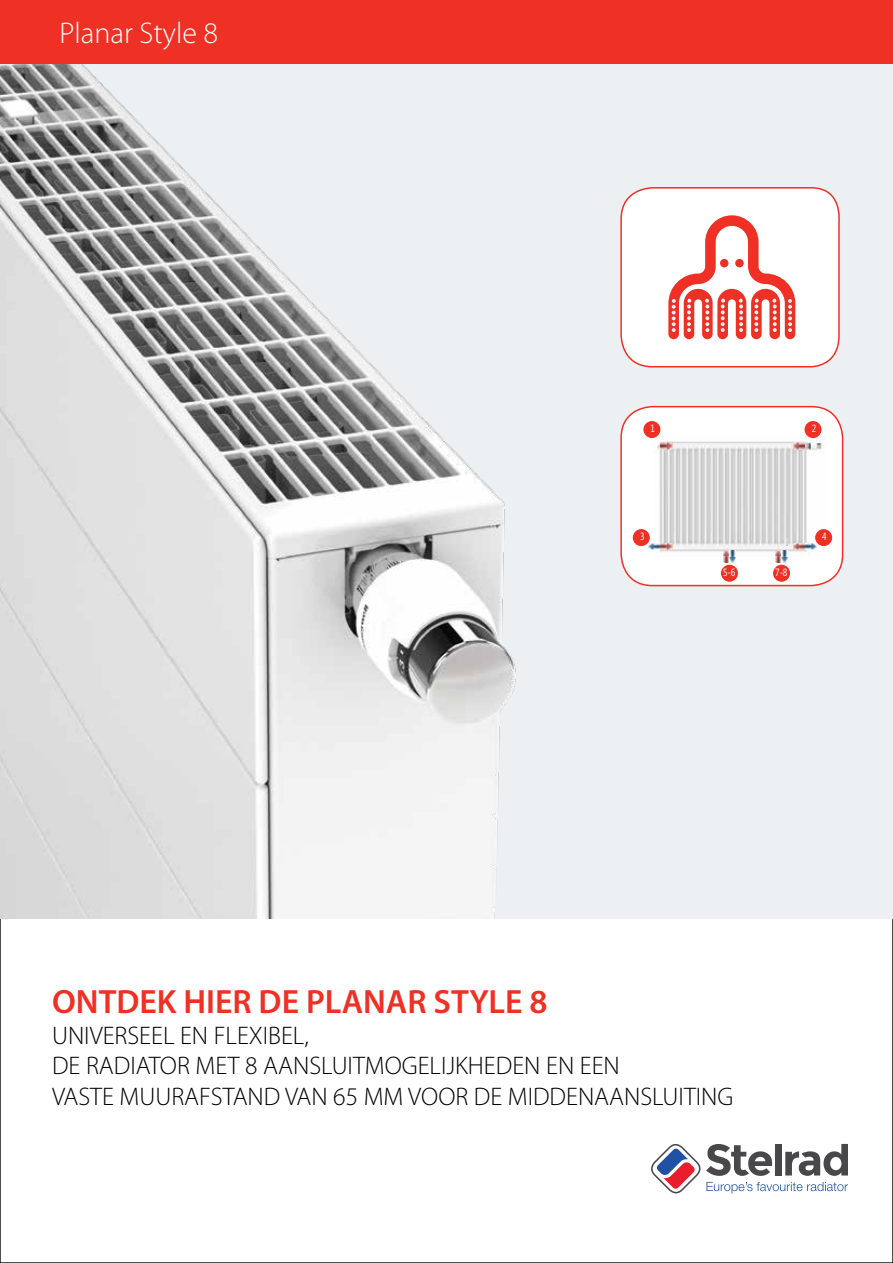
<style>
.page{position:relative;width:893px;height:1263px;background:#fff}
.page>*{position:absolute;margin:0;border:0;box-sizing:border-box;transform-origin:0 0}
.t1{font:600 33.75px "Myriad Pro";color:#ee3124}
.t2{font:300 30px "Myriad Pro";color:#fff}
.t3{font:300 25.5px/30.6px "Myriad Pro";color:#000}
.t4{font:10.5px "Segoe Condensed";color:#fff}
</style>
<div class="page">
<div style="left:0;top:0;width:893px;height:918px;background:#edf0f2"></div>
<img style="left:0;top:64px;width:844px;height:854px">
<div style="left:0;top:0;width:893px;height:64px;background:#ee3124"></div>
<svg style="left:651px;top:1144px;width:197px;height:49px"></svg>
<div style="left:621px;top:407px;width:222px;height:178px;background:#fff;border-radius:31px"></div>
<div style="left:620px;top:406px;width:223px;height:180px;border:2px solid #ee3124;border-radius:31px"></div>
<img style="left:654px;top:429px;width:171px;height:123px">
<svg style="left:661px;top:443px;width:11px;height:6px"></svg>
<svg style="left:793px;top:443px;width:11px;height:6px"></svg>
<svg style="left:649px;top:543px;width:23px;height:7px"></svg>
<svg style="left:723px;top:551px;width:13px;height:11px"></svg>
<svg style="left:775px;top:539px;width:42px;height:23px"></svg>
<div style="left:643px;top:421px;width:17px;height:17px;background:#ee3124;border-radius:50%"></div>
<div style="left:633px;top:529px;width:17px;height:17px;background:#ee3124;border-radius:50%"></div>
<div style="left:721px;top:565px;width:17px;height:17px;background:#ee3124;border-radius:50%"></div>
<div style="left:773px;top:565px;width:17px;height:17px;background:#ee3124;border-radius:50%"></div>
<div style="left:804px;top:421px;width:17px;height:17px;background:#ee3124;border-radius:50%"></div>
<div style="left:815px;top:529px;width:17px;height:17px;background:#ee3124;border-radius:50%"></div>
<svg style="left:620px;top:186px;width:223px;height:182px"></svg>
<div style="left:720px;top:259px;width:8px;height:8px;background:#ee3124;border-radius:50%"></div>
<div style="left:735px;top:259px;width:9px;height:8px;background:#ee3124;border-radius:50%"></div>
<p class="t2" style="left:60px;top:15px;width:160px">Planar Style 8</p>
<p class="t4" style="left:651px;top:422px;width:6px">1</p>
<p class="t4" style="left:640px;top:530px;width:6px">3</p>
<p class="t4" style="left:812px;top:422px;width:6px">2</p>
<p class="t4" style="left:723px;top:566px;width:14px">5-6</p>
<p class="t4" style="left:775px;top:566px;width:14px">7-8</p>
<p class="t4" style="left:822px;top:530px;width:6px">4</p>
<h1 class="t1" style="left:52px;top:980px;width:497px">ONTDEK HIER DE PLANAR STYLE 8</h1>
<p class="t3" style="left:52px;top:1019px;width:683px">UNIVERSEEL EN FLEXIBEL,<br>DE RADIATOR MET 8 AANSLUITMOGELIJKHEDEN EN EEN<br>VASTE MUURAFSTAND VAN 65 MM VOOR DE MIDDENAANSLUITING</p>
</div>
